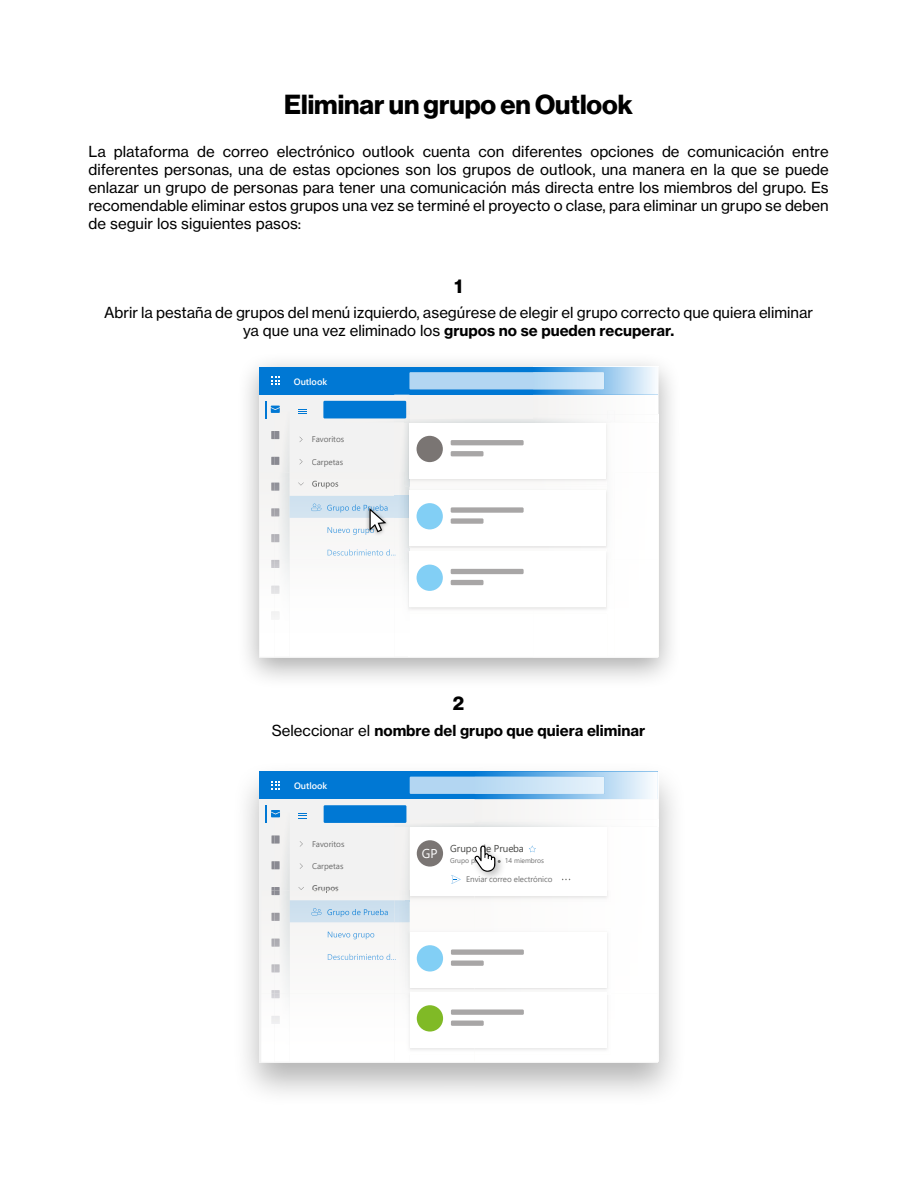
<style>
.page{position:relative;width:918px;height:1188px;background:#fff}
.page>*{position:absolute;margin:0;border:0;box-sizing:border-box;transform-origin:0 0}
.t1{font:27px "N Haas Grotesk DS Pro 75 Bd";color:#000}
.t2{font:19.5px "N Haas Grotesk DS Pro 75 Bd";color:#000}
.t3{font:15px/18px "N Haas Grotesk TX Pro 55 Rg";color:#000;text-align:justify}
.t4{font:15px "N Haas Grotesk TX Pro 75 Bd";color:#000}
.t5{font:10.05px "Segoe UI";color:#474745}
.t6{font:600 9.15px "Segoe UI";color:#fff}
.t7{font:8.25px "Segoe UI";color:#6b6b6b}
.t8{font:600 8.25px "Segoe UI";color:#6b6b6b}
.t9{font:8.1px "Segoe UI";letter-spacing:-.005em;color:#707070}
.t10{font:7.05px "Segoe UI";color:#707070}
.s1{font-family:"N Haas Grotesk TX Pro 55 Rg"}
</style>
<div class="page">
<div style="left:235px;top:351px;width:447px;height:339px;background:#000;opacity:.33"></div>
<div style="left:260px;top:395px;width:398px;height:262px;background:#f2f2f2"></div>
<div style="left:260px;top:367px;width:398px;height:28px;background:#0078d4"></div>
<div style="left:409px;top:372px;width:195px;height:17px;background:#b3d6f2"></div>
<div style="left:323px;top:401px;width:83px;height:17px;background:#0078d4"></div>
<svg style="left:299px;top:409px;width:8px;height:5px"></svg>
<svg style="left:265px;top:401px;width:24px;height:71px"></svg>
<svg style="left:271px;top:377px;width:9px;height:8px"></svg>
<img style="left:271px;top:472px;width:134px;height:88px">
<img style="left:410px;top:478px;width:123px;height:1px">
<img style="left:274px;top:472px;width:16px;height:88px">
<svg style="left:271px;top:483px;width:8px;height:8px"></svg>
<svg style="left:271px;top:508px;width:8px;height:8px"></svg>
<svg style="left:271px;top:534px;width:8px;height:8px"></svg>
<img style="left:312px;top:481px;width:26px;height:8px">
<svg style="left:298px;top:482px;width:6px;height:4px"></svg>
<div style="left:290px;top:496px;width:115px;height:22px;background:#d0e2ef"></div>
<img style="left:327px;top:511px;width:38px;height:2px">
<img style="left:327px;top:505px;width:38px;height:6px">
<img style="left:328px;top:527px;width:37px;height:8px">
<img style="left:390px;top:549px;width:4px;height:7px">
<img style="left:328px;top:549px;width:62px;height:7px">
<svg style="left:394px;top:549px;width:2px;height:7px"></svg>
<svg style="left:311px;top:504px;width:10px;height:7px"></svg>
<img style="left:533px;top:367px;width:126px;height:290px">
<img style="left:533px;top:372px;width:71px;height:17px">
<img style="left:606px;top:423px;width:9px;height:49px">
<svg style="left:658px;top:415px;width:2px;height:7px"></svg>
<img style="left:533px;top:415px;width:125px;height:7px">
<div style="left:533px;top:472px;width:125px;height:185px;background:#fff"></div>
<div style="left:260px;top:560px;width:273px;height:97px;background:#fefefe"></div>
<svg style="left:271px;top:560px;width:8px;height:8px"></svg>
<svg style="left:271px;top:586px;width:8px;height:8px"></svg>
<svg style="left:271px;top:611px;width:8px;height:9px"></svg>
<img style="left:409px;top:419px;width:198px;height:4px">
<svg style="left:344px;top:400px;width:189px;height:22px"></svg>
<svg style="left:405px;top:472px;width:5px;height:15px"></svg>
<svg style="left:607px;top:411px;width:8px;height:12px"></svg>
<img style="left:533px;top:472px;width:74px;height:13px">
<svg style="left:607px;top:472px;width:4px;height:13px"></svg>
<div style="left:409px;top:423px;width:197px;height:55px;background:#fff"></div>
<div style="left:417px;top:436px;width:26px;height:26px;background:#7a7573;border-radius:50%"></div>
<div style="left:451px;top:440px;width:73px;height:5px;background:#a8a6a6"></div>
<div style="left:451px;top:451px;width:33px;height:5px;background:#a8a6a6"></div>
<img style="left:409px;top:487px;width:202px;height:61px">
<div style="left:409px;top:490px;width:197px;height:56px;background:#fff"></div>
<div style="left:417px;top:503px;width:26px;height:26px;background:#82cff5;border-radius:50%"></div>
<div style="left:451px;top:507px;width:73px;height:6px;background:#a8a6a6"></div>
<div style="left:451px;top:518px;width:33px;height:6px;background:#a8a6a6"></div>
<img style="left:405px;top:560px;width:5px;height:53px">
<img style="left:533px;top:560px;width:78px;height:53px">
<img style="left:533px;top:548px;width:73px;height:3px">
<svg style="left:405px;top:548px;width:5px;height:12px"></svg>
<svg style="left:606px;top:548px;width:5px;height:12px"></svg>
<div style="left:409px;top:551px;width:197px;height:56px;background:#fff"></div>
<div style="left:417px;top:565px;width:26px;height:26px;background:#82cff5;border-radius:50%"></div>
<div style="left:451px;top:569px;width:73px;height:5px;background:#a8a6a6"></div>
<div style="left:451px;top:580px;width:33px;height:5px;background:#a8a6a6"></div>
<div style="left:365px;top:504px;width:26px;height:33px;background:#000;opacity:.28"></div>
<svg style="left:369px;top:508px;width:17px;height:24px"></svg>
<div style="left:231px;top:760px;width:456px;height:348px;background:#000;opacity:.3"></div>
<div style="left:260px;top:799px;width:398px;height:263px;background:#f2f2f2"></div>
<div style="left:260px;top:771px;width:398px;height:28px;background:#0078d4"></div>
<div style="left:410px;top:777px;width:194px;height:17px;background:#b3d6f2"></div>
<div style="left:324px;top:805px;width:82px;height:18px;background:#0078d4"></div>
<svg style="left:299px;top:813px;width:8px;height:6px"></svg>
<svg style="left:272px;top:781px;width:8px;height:9px"></svg>
<img style="left:262px;top:895px;width:147px;height:167px">
<img style="left:275px;top:895px;width:15px;height:167px">
<svg style="left:265px;top:805px;width:25px;height:90px"></svg>
<svg style="left:272px;top:913px;width:8px;height:8px"></svg>
<svg style="left:272px;top:939px;width:8px;height:8px"></svg>
<svg style="left:272px;top:964px;width:8px;height:8px"></svg>
<div style="left:290px;top:900px;width:120px;height:22px;background:#cde0ee"></div>
<img style="left:327px;top:915px;width:61px;height:2px">
<img style="left:327px;top:909px;width:61px;height:6px">
<img style="left:328px;top:932px;width:46px;height:7px">
<img style="left:390px;top:954px;width:4px;height:6px">
<img style="left:328px;top:954px;width:62px;height:6px">
<svg style="left:394px;top:954px;width:2px;height:6px"></svg>
<svg style="left:312px;top:908px;width:10px;height:8px"></svg>
<img style="left:475px;top:771px;width:183px;height:48px">
<img style="left:475px;top:777px;width:129px;height:17px">
<div style="left:606px;top:827px;width:52px;height:64px;background:#fefefe"></div>
<img style="left:622px;top:819px;width:36px;height:8px">
<div style="left:545px;top:891px;width:113px;height:163px;background:#fffefe"></div>
<img style="left:261px;top:1062px;width:397px;height:1px">
<div style="left:410px;top:1054px;width:248px;height:8px;background:#fff"></div>
<img style="left:394px;top:993px;width:16px;height:68px">
<svg style="left:272px;top:990px;width:8px;height:8px"></svg>
<svg style="left:272px;top:1016px;width:8px;height:8px"></svg>
<img style="left:501px;top:891px;width:110px;height:11px">
<div style="left:410px;top:827px;width:196px;height:69px;background:#fff"></div>
<svg style="left:529px;top:846px;width:7px;height:6px"></svg>
<img style="left:405px;top:929px;width:4px;height:60px">
<img style="left:475px;top:929px;width:136px;height:60px">
<div style="left:410px;top:932px;width:196px;height:56px;background:#fff"></div>
<div style="left:417px;top:945px;width:26px;height:27px;background:#82cff5;border-radius:50%"></div>
<div style="left:451px;top:949px;width:73px;height:6px;background:#a8a6a6"></div>
<div style="left:451px;top:961px;width:33px;height:5px;background:#a8a6a6"></div>
<img style="left:405px;top:994px;width:206px;height:60px">
<img style="left:545px;top:989px;width:66px;height:4px">
<svg style="left:405px;top:989px;width:5px;height:5px"></svg>
<div style="left:410px;top:992px;width:196px;height:56px;background:#fff"></div>
<div style="left:417px;top:1005px;width:26px;height:27px;background:#80ba26;border-radius:50%"></div>
<div style="left:451px;top:1009px;width:73px;height:6px;background:#a8a6a6"></div>
<div style="left:451px;top:1021px;width:33px;height:5px;background:#a8a6a6"></div>
<svg style="left:344px;top:816px;width:157px;height:86px"></svg>
<h1 class="t1" style="left:284px;top:89px;width:350px">Eliminar un grupo en Outlook</h1>
<p class="t3" style="left:88px;top:143px;width:742px">La plataforma de correo electrónico outlook cuenta con diferentes opciones de comunicación entre diferentes personas, una de estas opciones son los grupos de outlook, una manera en la que se puede enlazar un grupo de personas para tener una comunicación más directa entre los miembros del grupo. Es recomendable eliminar estos grupos una vez se terminé el proyecto o clase, para eliminar un grupo se deben de seguir los siguientes pasos:</p>
<h2 class="t2" style="left:455px;top:274px;width:9px">1</h2>
<p class="t3" style="left:104px;top:303px;width:711px">Abrir la pestaña de grupos del menú izquierdo, asegúrese de elegir el grupo correcto que quiera eliminar</p>
<p class="t4" style="left:243px;top:321px;width:433px"><span class="s1">ya que una vez eliminado los</span> grupos no se pueden recuperar.</p>
<p class="t6" style="left:294px;top:373px;width:35px">Outlook</p>
<p class="t7" style="left:312px;top:432px;width:34px">Favoritos</p>
<p class="t7" style="left:312px;top:454px;width:33px">Carpetas</p>
<h2 class="t2" style="left:453px;top:692px;width:13px">2</h2>
<p class="t4" style="left:272px;top:721px;width:375px"><span class="s1">Seleccionar el</span> nombre del grupo que quiera eliminar</p>
<p class="t6" style="left:294px;top:777px;width:35px">Outlook</p>
<p class="t7" style="left:312px;top:836px;width:34px">Favoritos</p>
<p class="t7" style="left:312px;top:859px;width:33px">Carpetas</p>
<p class="t8" style="left:312px;top:880px;width:28px">Grupos</p>
<p class="t5" style="left:450px;top:839px;width:75px">Grupo de Prueba</p>
<p class="t10" style="left:422px;top:854px;width:73px"><sup>GP</sup> Grupo privado</p>
<p class="t9" style="left:466px;top:872px;width:88px">Enviar correo electrónico</p>
<p class="t10" style="left:505px;top:854px;width:41px">14 miembros</p>
</div>
